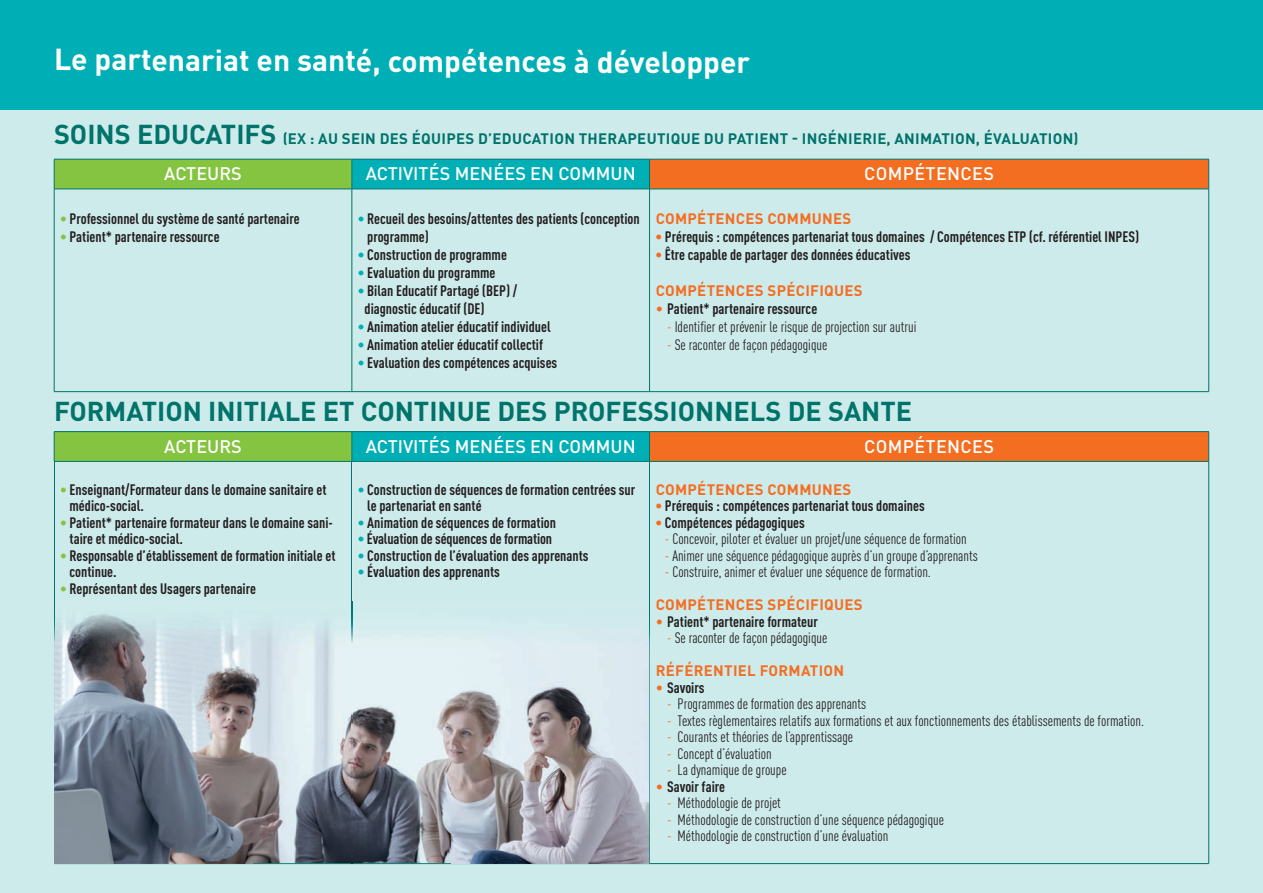
<style>
.page{position:relative;width:1263px;height:893px;background:#fff}
.page>*{position:absolute;margin:0;border:0;box-sizing:border-box;transform-origin:0 0}
.t1{font:700 30px "DIN Pro";color:#fff}
.t2{font:700 27px "DIN Pro";color:#00736a}
.t3{font:500 18px "DIN Pro";color:#fff}
.t4{font:500 18px "DIN Pro";letter-spacing:.02em;color:#fff}
.t5{font:700 condensed 15px/16.5px "DIN Pro";color:#231f20}
.t6{font:condensed 15px "DIN Pro";color:#231f20}
.t7{font:700 15px "DIN Pro";letter-spacing:.02em;color:#f36e21}
.t8{font:700 15px "DIN Pro";letter-spacing:.02em;color:#00736a}
.s1{font-size:27px}
.s2{color:#84c440}
.s3{color:#f36e21}
.s4{font-weight:400;font-stretch:normal;color:#f36e21}
.s5{color:#00afb5}
</style>
<div class="page">
<div style="left:0;top:109px;width:1263px;height:784px;background:#ceebec"></div>
<div style="left:0;top:0;width:1263px;height:109px;background:#00afb5"></div>
<svg style="left:54px;top:160px;width:298px;height:301px;background:#bfe3ca"></svg>
<svg style="left:352px;top:160px;width:297px;height:301px;background:#a5dfe1"></svg>
<svg style="left:649px;top:160px;width:560px;height:301px;background:#d4d2c4"></svg>
<hr style="left:54px;top:159px;width:298px;height:1px;background:#00736a">
<hr style="left:54px;top:159px;width:1px;height:30px;background:#00736a">
<hr style="left:352px;top:159px;width:297px;height:1px;background:#00736a">
<hr style="left:352px;top:159px;width:1px;height:30px;background:#00736a">
<hr style="left:649px;top:159px;width:560px;height:1px;background:#00736a">
<hr style="left:649px;top:159px;width:1px;height:30px;background:#00736a">
<hr style="left:1208px;top:159px;width:1px;height:30px;background:#00736a">
<hr style="left:54px;top:189px;width:298px;height:1px;background:#00736a">
<hr style="left:54px;top:189px;width:1px;height:202px;background:#00736a">
<hr style="left:352px;top:189px;width:297px;height:1px;background:#00736a">
<hr style="left:352px;top:189px;width:1px;height:202px;background:#00736a">
<hr style="left:649px;top:189px;width:560px;height:1px;background:#00736a">
<hr style="left:649px;top:189px;width:1px;height:202px;background:#00736a">
<hr style="left:1208px;top:189px;width:1px;height:202px;background:#00736a">
<hr style="left:54px;top:391px;width:298px;height:1px;background:#00736a">
<hr style="left:352px;top:391px;width:297px;height:1px;background:#00736a">
<hr style="left:649px;top:391px;width:560px;height:1px;background:#00736a">
<hr style="left:54px;top:431px;width:298px;height:1px;background:#00736a">
<svg style="left:54px;top:432px;width:1px;height:29px"></svg>
<hr style="left:352px;top:431px;width:297px;height:1px;background:#00736a">
<svg style="left:352px;top:432px;width:1px;height:29px"></svg>
<hr style="left:649px;top:431px;width:560px;height:1px;background:#00736a">
<svg style="left:649px;top:432px;width:1px;height:29px"></svg>
<svg style="left:1208px;top:432px;width:1px;height:29px"></svg>
<hr style="left:54px;top:461px;width:298px;height:1px;background:#00736a">
<hr style="left:54px;top:462px;width:1px;height:401px;background:#00736a">
<hr style="left:352px;top:461px;width:297px;height:1px;background:#00736a">
<hr style="left:352px;top:462px;width:1px;height:401px;background:#00736a">
<hr style="left:649px;top:461px;width:560px;height:1px;background:#00736a">
<hr style="left:649px;top:462px;width:1px;height:401px;background:#00736a">
<hr style="left:1208px;top:462px;width:1px;height:401px;background:#00736a">
<hr style="left:54px;top:863px;width:298px;height:1px;background:#00736a">
<hr style="left:352px;top:863px;width:297px;height:1px;background:#00736a">
<hr style="left:649px;top:863px;width:560px;height:1px;background:#00736a">
<img style="left:54px;top:601px;width:596px;height:262px">
<img style="left:352px;top:601px;width:1px;height:262px">
<h1 class="t1" style="left:54px;top:36px;width:698px">Le partenariat en santé, compétences à développer</h1>
<p class="t8" style="left:54px;top:126px;width:1026px"><span class="s1">SOINS EDUCATIFS</span> (EX : AU SEIN DES ÉQUIPES D’EDUCATION THERAPEUTIQUE DU PATIENT - INGÉNIERIE, ANIMATION, ÉVALUATION)</p>
<p class="t3" style="left:164px;top:159px;width:79px">ACTEURS</p>
<p class="t3" style="left:366px;top:159px;width:271px">ACTIVITÉS MENÉES EN COMMUN</p>
<p class="t4" style="left:864px;top:159px;width:131px">COMPÉTENCES</p>
<p class="t5" style="left:60px;top:209px;width:241px"><span class="s2">•</span> Professionnel du système de santé partenaire</p>
<p class="t5" style="left:60px;top:227px;width:161px"><span class="s2">•</span> Patient* partenaire ressource</p>
<p class="t7" style="left:656px;top:206px;width:197px">COMPÉTENCES COMMUNES</p>
<p class="t5" style="left:655px;top:227px;width:485px"><span class="s3">•</span> Prérequis : compétences partenariat tous domaines / Compétences ETP (cf. référentiel INPES)</p>
<p class="t5" style="left:655px;top:245px;width:256px"><span class="s3">•</span> Être capable de partager des données éducatives</p>
<p class="t7" style="left:656px;top:278px;width:209px">COMPÉTENCES SPÉCIFIQUES</p>
<p class="t5" style="left:655px;top:299px;width:163px"><span class="s4">•</span> Patient* partenaire ressource</p>
<p class="t6" style="left:667px;top:316px;width:251px"><span class="s3">-</span> Identifier et prévenir le risque de projection sur autrui</p>
<p class="t6" style="left:667px;top:334px;width:162px"><span class="s3">-</span> Se raconter de façon pédagogique</p>
<p class="t5" style="left:367px;top:208px;width:274px;line-height:18px;text-indent:-9px"><span class="s5">•</span> Recueil des besoins/attentes des patients (conception programme)</p>
<p class="t5" style="left:358px;top:245px;width:151px"><span class="s5">•</span> Construction de programme</p>
<p class="t5" style="left:358px;top:263px;width:139px"><span class="s5">•</span> Evaluation du programme</p>
<p class="t5" style="left:365px;top:280px;width:154px;line-height:18px;text-indent:-7px"><span class="s5">•</span> Bilan Educatif Partagé (BEP) / diagnostic éducatif (DE)</p>
<p class="t5" style="left:358px;top:317px;width:194px"><span class="s5">•</span> Animation atelier éducatif individuel</p>
<p class="t5" style="left:358px;top:335px;width:187px"><span class="s5">•</span> Animation atelier éducatif collectif</p>
<p class="t5" style="left:358px;top:353px;width:201px"><span class="s5">•</span> Evaluation des compétences acquises</p>
<h2 class="t2" style="left:54px;top:389px;width:860px">FORMATION INITIALE ET CONTINUE DES PROFESSIONNELS DE SANTE</h2>
<p class="t3" style="left:164px;top:432px;width:79px">ACTEURS</p>
<p class="t3" style="left:366px;top:432px;width:271px">ACTIVITÉS MENÉES EN COMMUN</p>
<p class="t4" style="left:864px;top:432px;width:131px">COMPÉTENCES</p>
<p class="t5" style="left:70px;top:480px;width:258px;text-indent:-9px"><span class="s2">•</span> Enseignant/Formateur dans le domaine sanitaire et médico-social.</p>
<p class="t5" style="left:70px;top:513px;width:265px;text-indent:-9px"><span class="s2">•</span> Patient* partenaire formateur dans le domaine sani&shy;taire et médico-social.</p>
<p class="t5" style="left:70px;top:546px;width:267px;text-indent:-9px"><span class="s2">•</span> Responsable d’établissement de formation initiale et continue.</p>
<p class="t5" style="left:60px;top:579px;width:197px"><span class="s2">•</span> Représentant des Usagers partenaire</p>
<p class="t7" style="left:656px;top:477px;width:197px">COMPÉTENCES COMMUNES</p>
<p class="t5" style="left:655px;top:496px;width:271px"><span class="s3">•</span> Prérequis : compétences partenariat tous domaines</p>
<p class="t5" style="left:655px;top:513px;width:151px"><span class="s3">•</span> Compétences pédagogiques</p>
<p class="t6" style="left:665px;top:528px;width:303px"><span class="s3">-</span> Concevoir, piloter et évaluer un projet/une séquence de formation</p>
<p class="t6" style="left:665px;top:544px;width:314px"><span class="s3">-</span> Animer une séquence pédagogique auprès d’un groupe d’apprenants</p>
<p class="t6" style="left:665px;top:561px;width:267px"><span class="s3">-</span> Construire, animer et évaluer une séquence de formation.</p>
<p class="t7" style="left:656px;top:592px;width:209px">COMPÉTENCES SPÉCIFIQUES</p>
<p class="t5" style="left:655px;top:612px;width:164px"><span class="s4">•</span> Patient* partenaire formateur</p>
<p class="t6" style="left:667px;top:627px;width:162px"><span class="s3">-</span> Se raconter de façon pédagogique</p>
<p class="t7" style="left:656px;top:658px;width:190px">RÉFÉRENTIEL FORMATION</p>
<p class="t5" style="left:655px;top:678px;width:51px"><span class="s4">•</span> Savoirs</p>
<p class="t6" style="left:667px;top:693px;width:200px"><span class="s3">-</span> Programmes de formation des apprenants</p>
<p class="t6" style="left:667px;top:709px;width:478px"><span class="s3">-</span> Textes règlementaires relatifs aux formations et aux fonctionnements des établissements de formation.</p>
<p class="t6" style="left:667px;top:726px;width:187px"><span class="s3">-</span> Courants et théories de l’apprentissage</p>
<p class="t6" style="left:667px;top:742px;width:106px"><span class="s3">-</span> Concept d’évaluation</p>
<p class="t6" style="left:667px;top:759px;width:121px"><span class="s3">-</span> La dynamique de groupe</p>
<p class="t5" style="left:655px;top:777px;width:71px"><span class="s4">•</span> Savoir faire</p>
<p class="t6" style="left:667px;top:792px;width:115px"><span class="s3">-</span> Méthodologie de projet</p>
<p class="t6" style="left:667px;top:808px;width:278px"><span class="s3">-</span> Méthodologie de construction d’une séquence pédagogique</p>
<p class="t6" style="left:667px;top:825px;width:223px"><span class="s3">-</span> Méthodologie de construction d’une évaluation</p>
<p class="t5" style="left:367px;top:480px;width:269px;text-indent:-9px"><span class="s5">•</span> Construction de séquences de formation centrées sur le partenariat en santé</p>
<p class="t5" style="left:358px;top:513px;width:200px"><span class="s5">•</span> Animation de séquences de formation</p>
<p class="t5" style="left:358px;top:529px;width:196px"><span class="s5">•</span> Évaluation de séquences de formation</p>
<p class="t5" style="left:358px;top:546px;width:232px"><span class="s5">•</span> Construction de l’évaluation des apprenants</p>
<p class="t5" style="left:358px;top:562px;width:144px"><span class="s5">•</span> Évaluation des apprenants</p>
</div>
